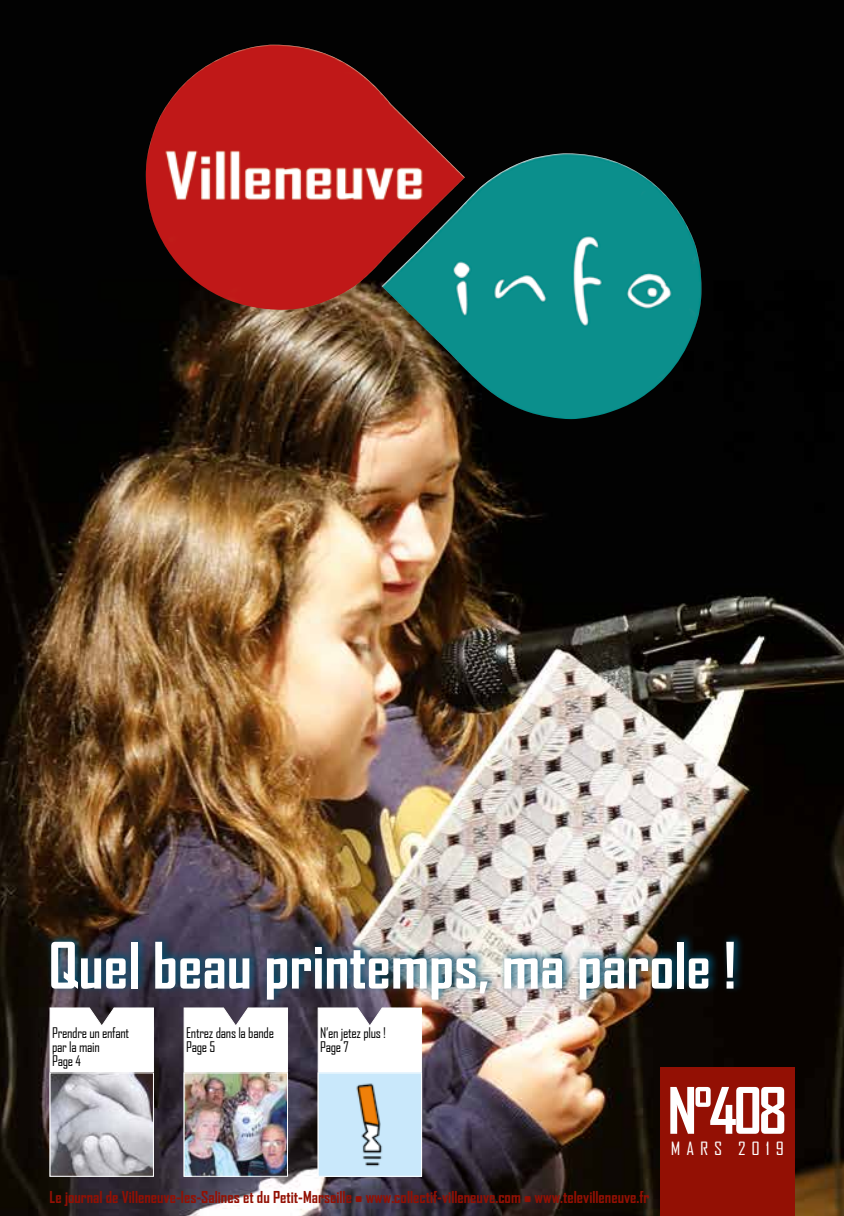
<style>
.page{position:relative;width:844px;height:1216px;background:#fff}
.page>*{position:absolute;margin:0;border:0;box-sizing:border-box;transform-origin:0 0}
.t1{font:700 61.25px "Agency FB";color:#fff}
.t2{font:17.5px "Agency FB";letter-spacing:.31em;color:#fff;scale:1.1 1}
.t3{font:700 15.75px "Agency FB";color:#931004}
.t4{font:14px/14px "Agency FB";letter-spacing:-.02em;color:#000}
</style>
<div class="page">
<img style="left:0;top:0;width:843px;height:1215px">
<div style="left:660px;top:1067px;width:134px;height:148px;background:#931004"></div>
<svg style="left:49px;top:1007px;width:105px;height:170px"></svg>
<img style="left:52px;top:1074px;width:100px;height:100px">
<div style="left:50px;top:1072px;width:104px;height:104px;border:1px solid #fff"></div>
<svg style="left:183px;top:1007px;width:105px;height:170px"></svg>
<img style="left:186px;top:1074px;width:100px;height:100px">
<div style="left:184px;top:1072px;width:104px;height:104px;border:1px solid #fff"></div>
<svg style="left:317px;top:1007px;width:105px;height:170px"></svg>
<img style="left:319px;top:1074px;width:101px;height:100px">
<div style="left:317px;top:1072px;width:105px;height:104px;border:1px solid #fff"></div>
<img style="left:146px;top:45px;width:555px;height:374px">
<img style="left:46px;top:931px;width:698px;height:74px">
<h1 class="t1" style="left:48px;top:927px;width:689px">Quel beau printemps, ma parole !</h1>
<p class="t4" style="left:52px;top:1025px;width:79px">Prendre un enfant par la main<br>Page 4</p>
<p class="t4" style="left:186px;top:1025px;width:89px">Entrez dans la bande<br>Page 5</p>
<p class="t4" style="left:320px;top:1025px;width:67px">N’en jetez plus !<br>Page 7</p>
<p class="t3" style="left:50px;top:1187px;width:601px">Le journal de Villeneuve-les-Salines et du Petit-Marseille • www.collectif-villeneuve.com • www.televilleneuve.fr</p>
<h1 class="t1" style="left:667px;top:1072px;width:121px">N°408</h1>
<p class="t2" style="left:670px;top:1137px;width:104px">MARS 2019</p>
</div>
